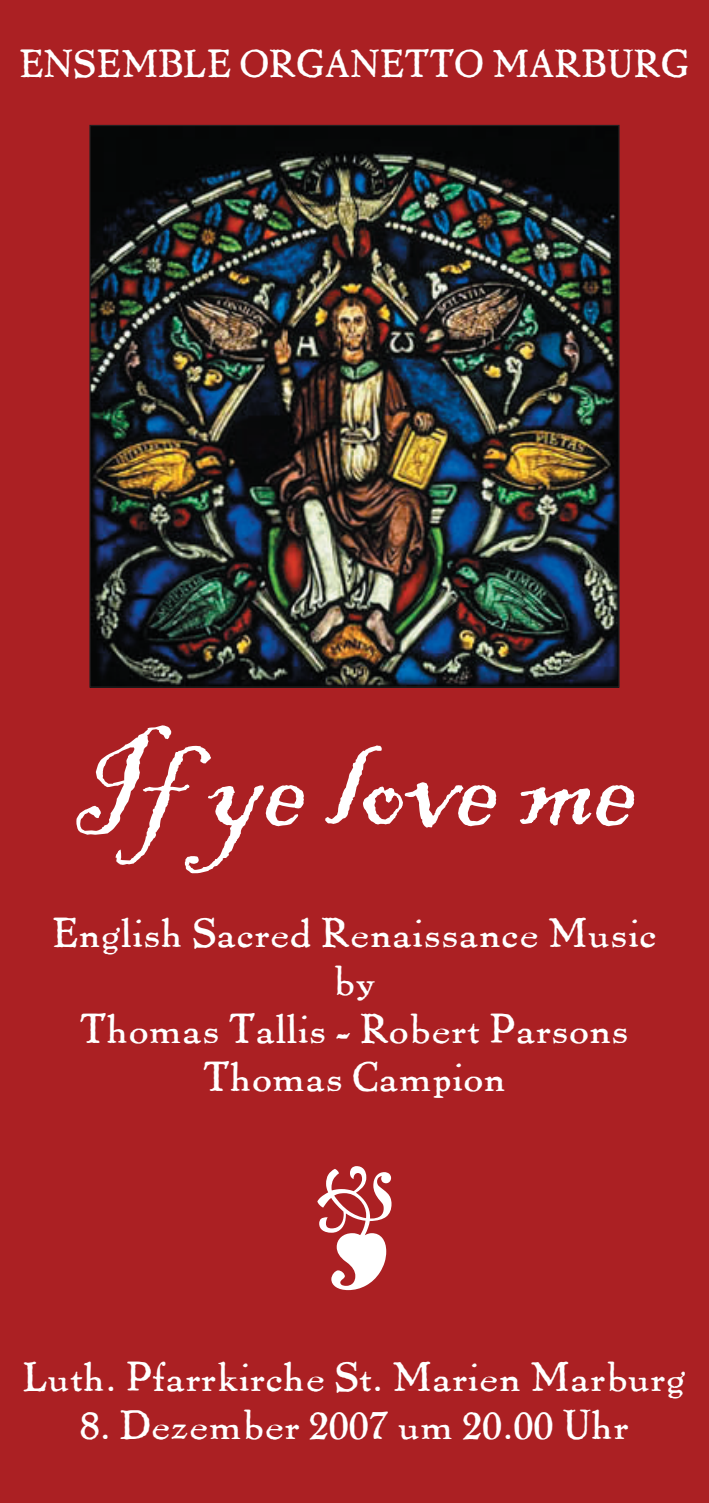
<style>
.page{position:relative;width:709px;height:1503px;background:#fff}
.page>*{position:absolute;margin:0;border:0;box-sizing:border-box;transform-origin:0 0}
.t1{font:137.5px "Blackadder ITC";color:#fff}
.t2{font:40px/48px "Thomas Paine Regular SWFTE";color:#fff;text-align:center}
.t3{font:37.5px "Thomas Paine Regular SWFTE";color:#fff}
</style>
<div class="page">
<div style="left:0;top:0;width:709px;height:1502px;background:#ab2023"></div>
<img style="left:91px;top:127px;width:526px;height:558px">
<p class="t3" style="left:19px;top:39px;width:672px">ENSEMBLE ORGANETTO MARBURG</p>
<h1 class="t1" style="left:73px;top:700px;width:564px">If ye love me</h1>
<p class="t2" style="left:52px;top:906px;width:606px">English Sacred Renaissance Music by<br>Thomas Tallis - Robert Parsons<br>Thomas Campion</p>
<p class="t2" style="left:23px;top:1351px;width:664px">Luth. Pfarrkirche St. Marien Marburg</p>
<p class="t2" style="left:80px;top:1399px;width:550px">8. Dezember 2007 um 20.00 Uhr</p>
</div>
